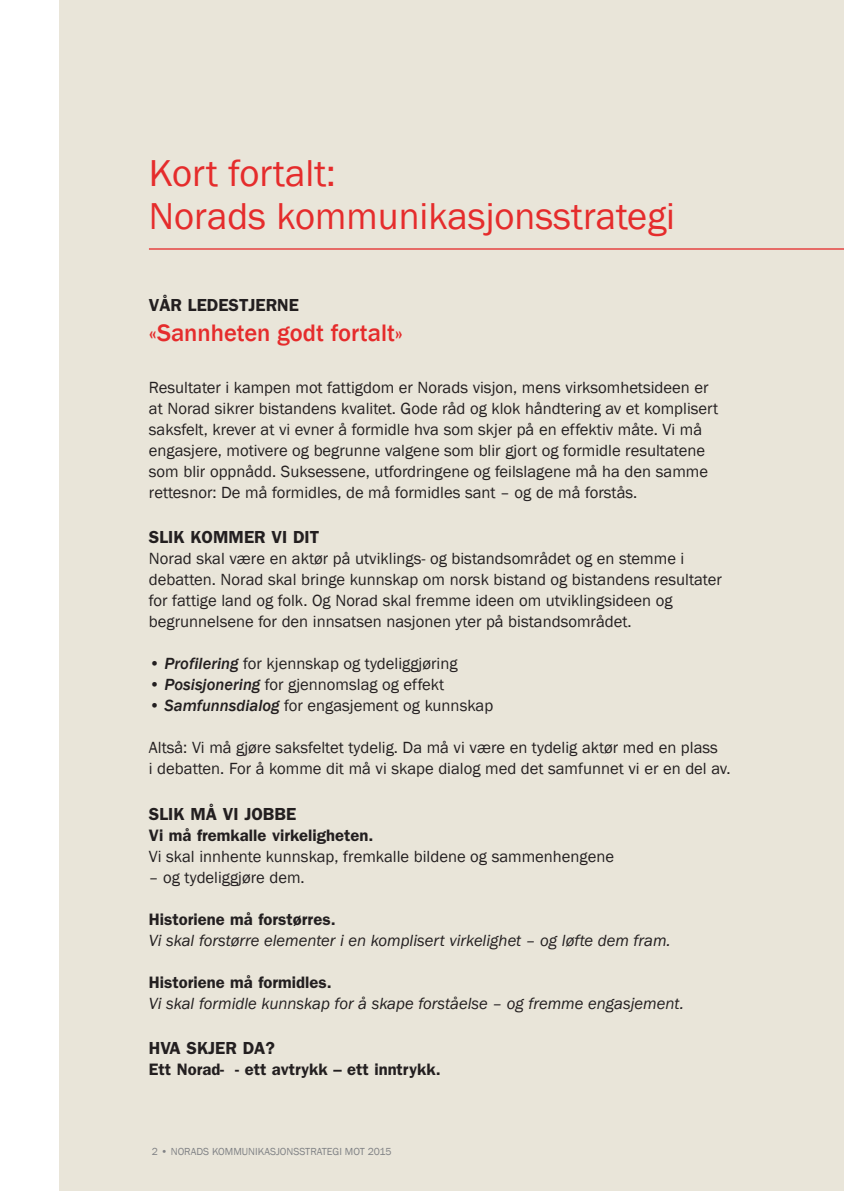
<style>
.page{position:relative;width:844px;height:1191px;background:#fff}
.page>*{position:absolute;margin:0;border:0;box-sizing:border-box;transform-origin:0 0}
.t1{font:38.5px/43.8px "Franklin Gothic";color:#e52c2c}
.t2{font:500 24.5px "Franklin Gothic";color:#e52c2c}
.t3{font:600 17.5px "Franklin Gothic";color:#231f20}
.t4{font:16.62px/21px "Franklin Gothic";color:#231f20}
.t5{font:italic 16.62px "Franklin Gothic";color:#231f20}
.t6{font:600 16.62px "Franklin Gothic";color:#231f20}
.t7{font:10.5px "Franklin Gothic";color:#808285}
.s1{font-style:italic}
.s2{font-weight:500;font-style:italic}
</style>
<div class="page">
<div style="left:60px;top:0;width:783px;height:1191px;background:#e9e5d9"></div>
<hr style="left:149px;top:248px;width:694px;height:2px;background:#e52c2c">
<h1 class="t1" style="left:149px;top:152px;width:527px">Kort fortalt:<br>Norads kommunikasjonsstrategi</h1>
<p class="t3" style="left:149px;top:294px;width:151px">Vår ledestjerne</p>
<h2 class="t2" style="left:149px;top:317px;width:255px">«Sannheten godt fortalt»</h2>
<p class="t4" style="left:149px;top:377px;width:570px">Resultater i kampen mot fattigdom er Norads visjon, mens virksomhetsideen er at Norad sikrer bistandens kvalitet. Gode råd og klok håndtering av et komplisert saksfelt, krever at vi evner å formidle hva som skjer på en effektiv måte. Vi må engasjere, motivere og begrunne valgene som blir gjort og formidle resultatene som blir oppnådd. Suksessene, utfordringene og feilslagene må ha den samme rettesnor: De må formidles, de må formidles sant – og de må forstås.</p>
<p class="t3" style="left:149px;top:527px;width:172px">Slik komm er vi dit</p>
<p class="t4" style="left:149px;top:548px;width:574px">Norad skal være en aktør på utviklings- og bistandsområdet og en stemme i debatten. Norad skal bringe kunnskap om norsk bistand og bistandens resultater for fattige land og folk. Og Norad skal fremme ideen om utviklingsideen og begrunnelsene for den innsatsen nasjonen yter på bistandsområdet.</p>
<p class="t4" style="left:149px;top:653px;width:310px"><span class="s1">•</span> <span class="s2">Profilering</span> for kjennskap og tydeliggjøring</p>
<p class="t4" style="left:149px;top:674px;width:297px"><span class="s1">•</span> <span class="s2">Posisjonering</span> for gjennomslag og effekt</p>
<p class="t4" style="left:149px;top:695px;width:346px"><span class="s1">•</span> <span class="s2">Samfunnsdialog</span> for engasjement og kunnskap</p>
<p class="t4" style="left:149px;top:737px;width:583px">Altså: Vi må gjøre saksfeltet tydelig. Da må vi være en tydelig aktør med en plass<br>i debatten. For å komme dit må vi skape dialog med det samfunnet vi er en del av.</p>
<p class="t3" style="left:149px;top:803px;width:149px">Slik må vi jobbe</p>
<p class="t6" style="left:149px;top:825px;width:226px">Vi må fremkalle virkeligheten.</p>
<p class="t4" style="left:149px;top:846px;width:466px">Vi skal innhente kunnskap, fremkalle bildene og sammenhengene</p>
<p class="t4" style="left:149px;top:867px;width:157px">– og tydeliggjøre dem.</p>
<p class="t6" style="left:149px;top:909px;width:188px">Historiene må forstørres.</p>
<p class="t5" style="left:149px;top:929px;width:523px">Vi skal forstørre elementer i en komplisert virkelighet – og løfte dem fram.</p>
<p class="t6" style="left:149px;top:972px;width:184px">Historiene må formidles.</p>
<p class="t5" style="left:149px;top:992px;width:536px">Vi skal formidle kunnskap for å skape forståelse – og fremme engasjement.</p>
<p class="t3" style="left:149px;top:1038px;width:127px">Hva skjer da?</p>
<p class="t6" style="left:149px;top:1059px;width:293px">Ett Norad- - ett avtrykk – ett inntrykk.</p>
<p class="t7" style="left:152px;top:1145px;width:33px">2 • Norads</p>
<p class="t7" style="left:212px;top:1145px;width:75px">kommunikasjonsstrat</p>
<p class="t7" style="left:327px;top:1145px;width:66px">egi mot 2015</p>
</div>
